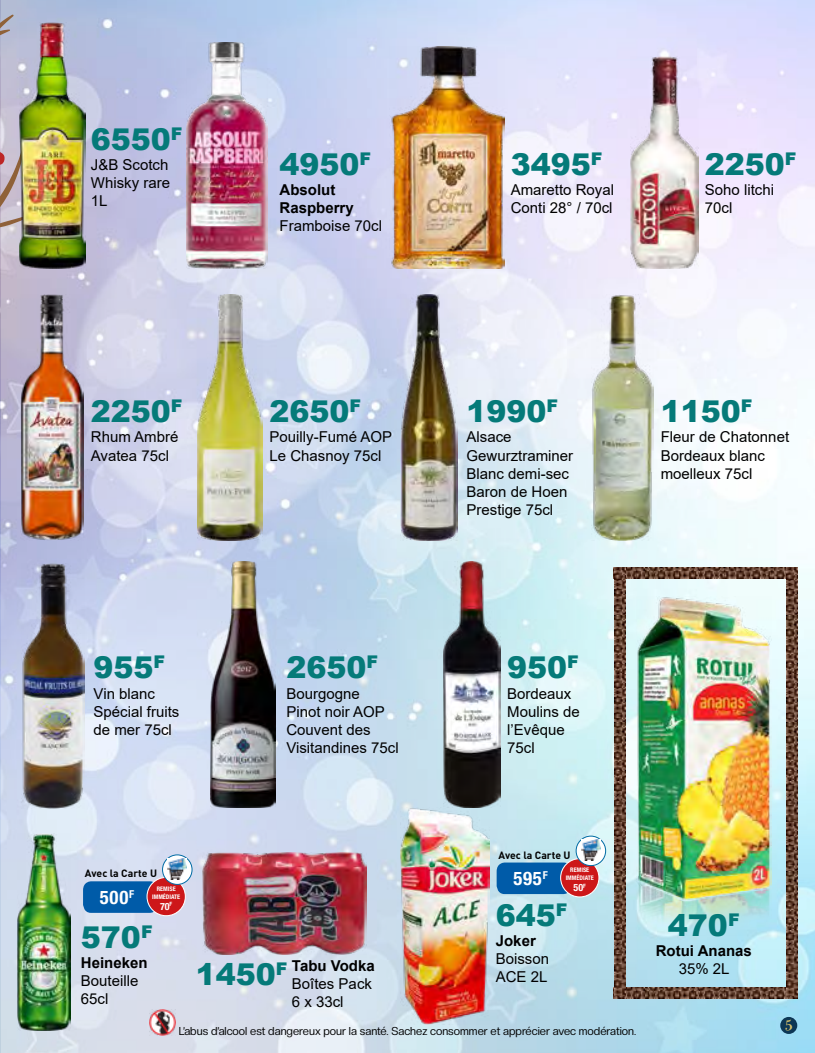
<style>
.page{position:relative;width:815px;height:1053px;background:#fff}
.page>*{position:absolute;margin:0;border:0;box-sizing:border-box;transform-origin:0 0}
.t1{font:900 30px "Arial";color:#057a79}
.t2{font:700 condensed 18.75px "Helvetica Neue LT Std";letter-spacing:.04em;color:#fff}
.t3{font:15px/18px "Arial";color:#000}
.t4{font:700 15px/18px "Arial";color:#000}
.t5{font:15px "Parma Petit Heavy Swinging";color:#d9c26b}
.t6{font:11.25px "Creato Display";color:#000}
.t7{font:700 10.5px "DIN";color:#000}
.t8{font:700 condensed 10px "Helvetica Neue LT Std";color:#fff}
.t9{font:700 condensed 6.25px/7.5px "Helvetica Neue LT Std";color:#fff;text-align:center}
</style>
<div class="page">
<img style="left:0;top:0;width:815px;height:1052px">
<div style="left:780px;top:1016px;width:17px;height:17px;background:#0d3755;border-radius:50%"></div>
<img style="left:773px;top:567px;width:13px;height:11px">
<img style="left:773px;top:987px;width:24px;height:10px">
<img style="left:625px;top:567px;width:21px;height:11px">
<img style="left:646px;top:567px;width:127px;height:11px">
<img style="left:614px;top:987px;width:32px;height:10px">
<img style="left:646px;top:987px;width:127px;height:10px">
<img style="left:786px;top:567px;width:11px;height:48px">
<img style="left:786px;top:615px;width:11px;height:59px">
<img style="left:614px;top:567px;width:11px;height:48px">
<img style="left:614px;top:615px;width:11px;height:59px">
<img style="left:786px;top:674px;width:11px;height:48px">
<img style="left:786px;top:722px;width:11px;height:100px">
<img style="left:786px;top:822px;width:11px;height:49px">
<img style="left:786px;top:871px;width:11px;height:124px">
<img style="left:614px;top:674px;width:11px;height:48px">
<img style="left:614px;top:722px;width:11px;height:100px">
<img style="left:614px;top:822px;width:11px;height:49px">
<img style="left:614px;top:871px;width:11px;height:124px">
<img style="left:150px;top:1009px;width:25px;height:26px">
<img style="left:390px;top:46px;width:114px;height:222px">
<img style="left:400px;top:807px;width:89px;height:217px">
<img style="left:203px;top:852px;width:164px;height:102px">
<img style="left:636px;top:596px;width:135px;height:339px">
<img style="left:18px;top:833px;width:53px;height:197px">
<img style="left:187px;top:43px;width:80px;height:225px">
<img style="left:591px;top:295px;width:62px;height:245px">
<img style="left:20px;top:295px;width:63px;height:245px">
<img style="left:400px;top:295px;width:58px;height:245px">
<img style="left:198px;top:295px;width:64px;height:245px">
<img style="left:210px;top:561px;width:66px;height:246px">
<img style="left:443px;top:561px;width:58px;height:246px">
<img style="left:631px;top:56px;width:67px;height:212px">
<div style="left:497px;top:862px;width:74px;height:32px;background:#005ba8;border-radius:8px"></div>
<div style="left:561px;top:858px;width:38px;height:38px;background:#cd1719;border-radius:50%"></div>
<div style="left:560px;top:858px;width:39px;height:39px;border:1px solid #fff;border-radius:50%"></div>
<svg style="left:576px;top:836px;width:30px;height:29px"></svg>
<div style="left:576px;top:835px;width:30px;height:31px;border:1px solid #006ba4;border-radius:50%"></div>
<img style="left:581px;top:839px;width:19px;height:21px">
<div style="left:83px;top:881px;width:75px;height:31px;background:#005ba8;border-radius:8px"></div>
<div style="left:147px;top:877px;width:38px;height:38px;background:#cd1719;border-radius:50%"></div>
<div style="left:147px;top:876px;width:39px;height:40px;border:1px solid #fff;border-radius:50%"></div>
<svg style="left:163px;top:854px;width:29px;height:30px"></svg>
<div style="left:162px;top:854px;width:30px;height:30px;border:1px solid #006ba4;border-radius:50%"></div>
<img style="left:168px;top:858px;width:19px;height:21px">
<img style="left:21px;top:563px;width:63px;height:245px">
<svg style="left:0;top:14px;width:14px;height:84px"></svg>
<svg style="left:0;top:147px;width:20px;height:104px;background:#c3b2b8"></svg>
<img style="left:20px;top:23px;width:66px;height:245px">
<h1 class="t1" style="left:91px;top:117px;width:93px">6550<sup>F</sup></h1>
<p class="t3" style="left:91px;top:155px;width:81px;text-align:justify">J&amp;B Scotch Whisky rare 1L</p>
<h1 class="t1" style="left:280px;top:142px;width:93px">4950<sup>F</sup></h1>
<p class="t4" style="left:280px;top:180px;width:76px">Absolut<br>Raspberry</p>
<p class="t3" style="left:280px;top:216px;width:104px">Framboise 70cl</p>
<h1 class="t1" style="left:511px;top:142px;width:93px">3495<sup>F</sup></h1>
<p class="t3" style="left:511px;top:180px;width:105px">Amaretto Royal<br>Conti 28° / 70cl</p>
<h1 class="t1" style="left:705px;top:142px;width:93px">2250<sup>F</sup></h1>
<p class="t3" style="left:705px;top:180px;width:71px">Soho litchi<br>70cl</p>
<h1 class="t1" style="left:91px;top:390px;width:93px">2250<sup>F</sup></h1>
<p class="t3" style="left:91px;top:428px;width:89px">Rhum Ambré<br>Avatea 75cl</p>
<h1 class="t1" style="left:270px;top:390px;width:93px">2650<sup>F</sup></h1>
<p class="t3" style="left:270px;top:428px;width:124px">Pouilly-Fumé AOP<br>Le Chasnoy 75cl</p>
<h1 class="t1" style="left:466px;top:390px;width:93px">1990<sup>F</sup></h1>
<p class="t3" style="left:466px;top:428px;width:108px">Alsace<br>Gewurztraminer<br>Blanc demi-sec<br>Baron de Hoen<br>Prestige 75cl</p>
<h1 class="t1" style="left:661px;top:390px;width:93px">1150<sup>F</sup></h1>
<p class="t3" style="left:661px;top:428px;width:130px">Fleur de Chatonnet<br>Bordeaux blanc moelleux 75cl</p>
<h1 class="t1" style="left:94px;top:646px;width:73px">955<sup>F</sup></h1>
<p class="t3" style="left:94px;top:684px;width:87px">Vin blanc<br>Spécial fruits de mer 75cl</p>
<h1 class="t1" style="left:286px;top:646px;width:93px">2650<sup>F</sup></h1>
<p class="t3" style="left:286px;top:684px;width:114px">Bourgogne<br>Pinot noir AOP<br>Couvent des<br>Visitandines 75cl</p>
<h1 class="t1" style="left:507px;top:646px;width:73px">950<sup>F</sup></h1>
<p class="t3" style="left:507px;top:684px;width:74px">Bordeaux<br>Moulins de l’Evêque<br>75cl</p>
<p class="t7" style="left:85px;top:866px;width:74px">Avec la Carte U</p>
<p class="t2" style="left:100px;top:885px;width:36px">500<sup>F</sup></p>
<p class="t9" style="left:152px;top:884px;width:30px">REMISE<br>IMMÉDIATE</p>
<p class="t8" style="left:160px;top:900px;width:14px">70<sup>F</sup></p>
<h1 class="t1" style="left:81px;top:915px;width:73px">570<sup>F</sup></h1>
<p class="t4" style="left:81px;top:954px;width:68px">Heineken</p>
<p class="t3" style="left:81px;top:971px;width:59px">Bouteille<br>65cl</p>
<p class="t4" style="left:292px;top:957px;width:84px">Tabu Vodka</p>
<p class="t3" style="left:292px;top:974px;width:82px">Boîtes Pack<br>6 x 33cl</p>
<h1 class="t1" style="left:196px;top:952px;width:93px">1450<sup>F</sup></h1>
<p class="t7" style="left:498px;top:847px;width:74px">Avec la Carte U</p>
<p class="t2" style="left:513px;top:867px;width:36px">595<sup>F</sup></p>
<p class="t9" style="left:566px;top:866px;width:30px">REMISE<br>IMMÉDIATE</p>
<p class="t8" style="left:574px;top:881px;width:14px">50<sup>F</sup></p>
<h1 class="t1" style="left:496px;top:893px;width:73px">645<sup>F</sup></h1>
<p class="t4" style="left:496px;top:931px;width:42px">Joker</p>
<p class="t3" style="left:496px;top:949px;width:55px">Boisson<br>ACE 2L</p>
<p class="t6" style="left:179px;top:1024px;width:459px">L’abus d’alcool est dangereux pour la santé. Sachez consommer et apprécier avec modération.</p>
<h1 class="t1" style="left:668px;top:903px;width:73px">470<sup>F</sup></h1>
<p class="t4" style="left:656px;top:941px;width:98px">Rotui Ananas</p>
<p class="t3" style="left:679px;top:959px;width:52px">35% 2L</p>
<p class="t5" style="left:785px;top:1014px;width:9px">5</p>
</div>
